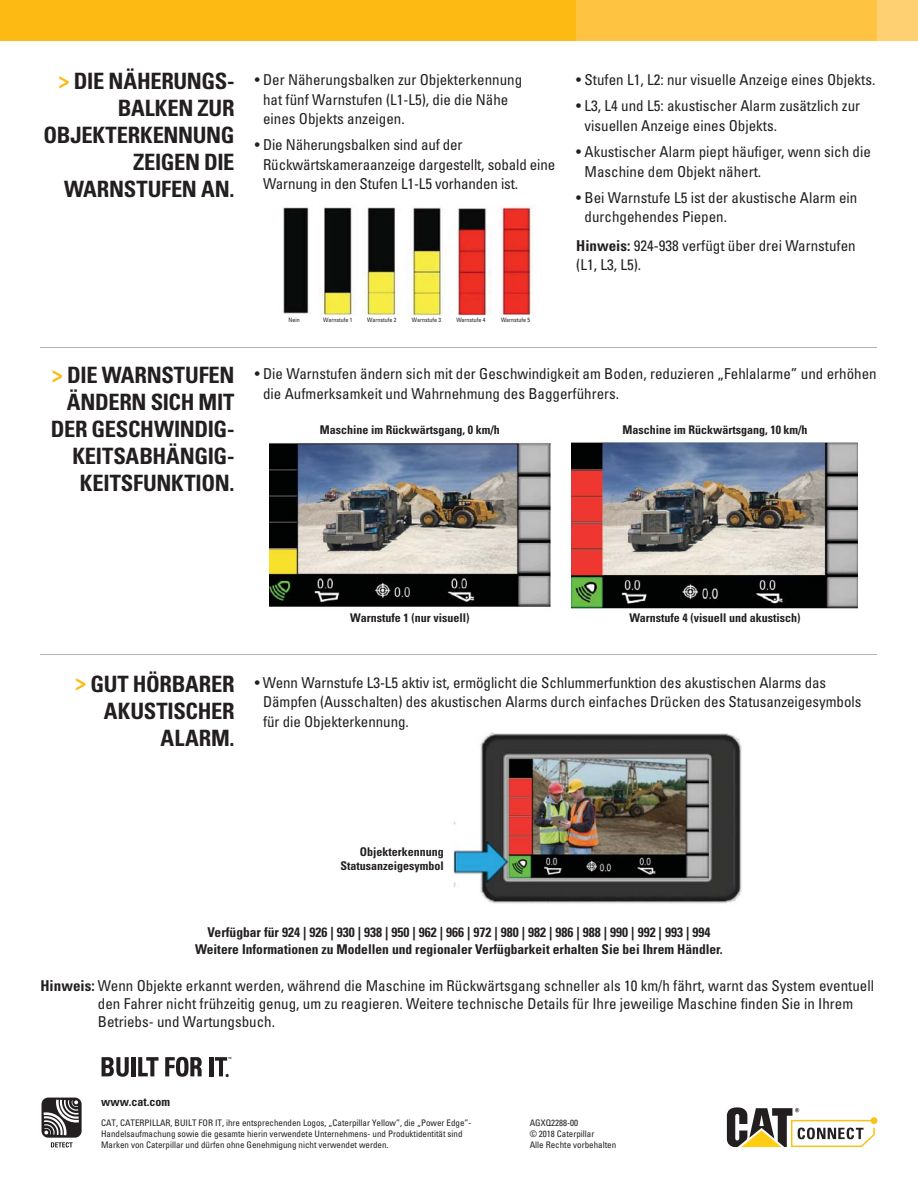
<style>
.page{position:relative;width:918px;height:1188px;background:#fff}
.page>*{position:absolute;margin:0;border:0;box-sizing:border-box;transform-origin:0 0}
.t1{font:700 condensed 22.5px/27px "Univers LT Std";letter-spacing:-.015em;color:#231f20;text-align:right}
.t2{font:condensed 15px/19.5px "Univers LT Std";color:#231f20}
.t3{font:700 condensed 13.5px/16.2px "Univers LT Std";color:#231f20;text-align:center}
.t4{font:700 condensed 12px/14.4px "Univers LT Std";color:#231f20;text-align:right}
.t5{font:condensed 9px/10.8px "Univers LT Std";color:#231f20}
.t6{font:condensed 6px "Univers LT Std";color:#231f20}
.s1{color:#fdba12}
.s2{font-weight:700}
</style>
<div class="page">
<svg style="left:727px;top:1107px;width:150px;height:40px"></svg>
<svg style="left:42px;top:1098px;width:40px;height:49px"></svg>
<div style="left:0;top:0;width:576px;height:40px;background:#fdba12"></div>
<div style="left:576px;top:0;width:302px;height:40px;background:#fec340"></div>
<div style="left:878px;top:0;width:40px;height:40px;background:#ffd071"></div>
<svg style="left:102px;top:1057px;width:27px;height:20px"></svg>
<hr style="left:131px;top:1057px;width:4px;height:19px;background:#231f20">
<svg style="left:138px;top:1057px;width:21px;height:19px"></svg>
<svg style="left:165px;top:1057px;width:37px;height:20px"></svg>
<div style="left:209px;top:1057px;width:5px;height:19px;background:#231f20"></div>
<svg style="left:215px;top:1057px;width:16px;height:20px"></svg>
<img style="left:283px;top:206px;width:250px;height:110px">
<hr style="left:40px;top:347px;width:838px;height:1px;background:#b2b4b6">
<img style="left:571px;top:440px;width:287px;height:169px">
<img style="left:269px;top:440px;width:282px;height:168px">
<hr style="left:40px;top:654px;width:838px;height:1px;background:#b2b4b6">
<img style="left:453px;top:732px;width:289px;height:172px">
<h1 class="t1" style="left:43px;top:69px;width:193px"><span class="s1">&gt;</span> DIE NÄHERUNGS-<br>BALKEN ZUR<br>OBJEKTERKENNUNG<br>ZEIGEN DIE<br>WARNSTUFEN AN.</h1>
<p class="t2" style="left:263px;top:71px;width:261px;text-indent:-8px">• Der Näherungsbalken zur Objekterkennung hat fünf Warnstufen (L1-L5), die die Nähe eines Objekts anzeigen.</p>
<p class="t2" style="left:263px;top:136px;width:294px;text-indent:-8px">• Die Näherungsbalken sind auf der<br>Rückwärtskameraanzeige dargestellt, sobald eine<br>Warnung in den Stufen L1-L5 vorhanden ist.</p>
<p class="t6" style="left:289px;top:317px;width:13px">Nein</p>
<p class="t6" style="left:323px;top:317px;width:31px">Warnstufe 1</p>
<p class="t6" style="left:367px;top:317px;width:31px">Warnstufe 2</p>
<p class="t6" style="left:412px;top:317px;width:31px">Warnstufe 3</p>
<p class="t6" style="left:457px;top:317px;width:31px">Warnstufe 4</p>
<p class="t6" style="left:501px;top:317px;width:31px">Warnstufe 5</p>
<p class="t2" style="left:576px;top:71px;width:301px">• Stufen L1, L2: nur visuelle Anzeige eines Objekts.</p>
<p class="t2" style="left:585px;top:97px;width:277px;text-indent:-8px">• L3, L4 und L5: akustischer Alarm zusätzlich zur visuellen Anzeige eines Objekts.</p>
<p class="t2" style="left:585px;top:143px;width:288px;text-indent:-8px">• Akustischer Alarm piept häufiger, wenn sich die<br>Maschine dem Objekt nähert.</p>
<p class="t2" style="left:585px;top:189px;width:274px;text-indent:-8px">• Bei Warnstufe L5 ist der akustische Alarm ein durchgehendes Piepen.</p>
<p class="t2" style="left:576px;top:237px;width:281px"><span class="s2">Hinweis:</span> 924-938 verfügt über drei Warnstufen (L1, L3, L5).</p>
<h1 class="t1" style="left:51px;top:363px;width:185px"><span class="s1">&gt;</span> DIE WARNSTUFEN<br>ÄNDERN SICH MIT<br>DER GESCHWINDIG-<br>KEITSABHÄNGIG-<br>KEITSFUNKTION.</h1>
<p class="t2" style="left:263px;top:365px;width:615px;text-indent:-8px">• Die Warnstufen ändern sich mit der Geschwindigkeit am Boden, reduzieren „Fehlalarme” und erhöhen die Aufmerksamkeit und Wahrnehmung des Baggerführers.</p>
<p class="t4" style="left:320px;top:423px;width:181px">Maschine im Rückwärtsgang, 0 km/h</p>
<p class="t4" style="left:622px;top:423px;width:187px">Maschine im Rückwärtsgang, 10 km/h</p>
<p class="t4" style="left:350px;top:612px;width:121px">Warnstufe 1 (nur visuell)</p>
<p class="t4" style="left:629px;top:612px;width:173px">Warnstufe 4 (visuell und akustisch)</p>
<h1 class="t1" style="left:75px;top:671px;width:161px"><span class="s1">&gt;</span> GUT HÖRBARER<br>AKUSTISCHER<br>ALARM.</h1>
<p class="t2" style="left:263px;top:673px;width:600px;text-indent:-8px">• Wenn Warnstufe L3-L5 aktiv ist, ermöglicht die Schlummerfunktion des akustischen Alarms das<br>Dämpfen (Ausschalten) des akustischen Alarms durch einfaches Drücken des Statusanzeigesymbols für die Objekterkennung.</p>
<p class="t4" style="left:341px;top:845px;width:105px">Objekterkennung<br>Statusanzeigesymbol</p>
<p class="t3" style="left:195px;top:925px;width:529px">Verfügbar für 924 | 926 | 930 | 938 | 950 | 962 | 966 | 972 | 980 | 982 | 986 | 988 | 990 | 992 | 993 | 994<br>Weitere Informationen zu Modellen und regionaler Verfügbarkeit erhalten Sie bei Ihrem Händler.</p>
<p class="t2" style="left:98px;top:977px;width:778px;line-height:18px;text-indent:-57px"><span class="s2">Hinweis:</span> Wenn Objekte erkannt werden, während die Maschine im Rückwärtsgang schneller als 10 km/h fährt, warnt das System eventuell den Fahrer nicht frühzeitig genug, um zu reagieren. Weitere technische Details für Ihre jeweilige Maschine finden Sie in Ihrem<br>Betriebs- und Wartungsbuch.</p>
<p class="t4" style="left:101px;top:1095px;width:70px">www.cat.com</p>
<p class="t5" style="left:101px;top:1118px;width:372px">CAT, CATERPILLAR, BUILT FOR IT, ihre entsprechenden Logos, „Caterpillar Yellow”, die „Power Edge”-<br>Handelsaufmachung sowie die gesamte hierin verwendete Unternehmens- und Produktidentität sind<br>Marken von Caterpillar und dürfen ohne Genehmigung nicht verwendet werden.</p>
<p class="t5" style="left:530px;top:1118px;width:88px">AGXQ2288-00<br>© 2018 Caterpillar<br>Alle Rechte vorbehalten</p>
</div>
